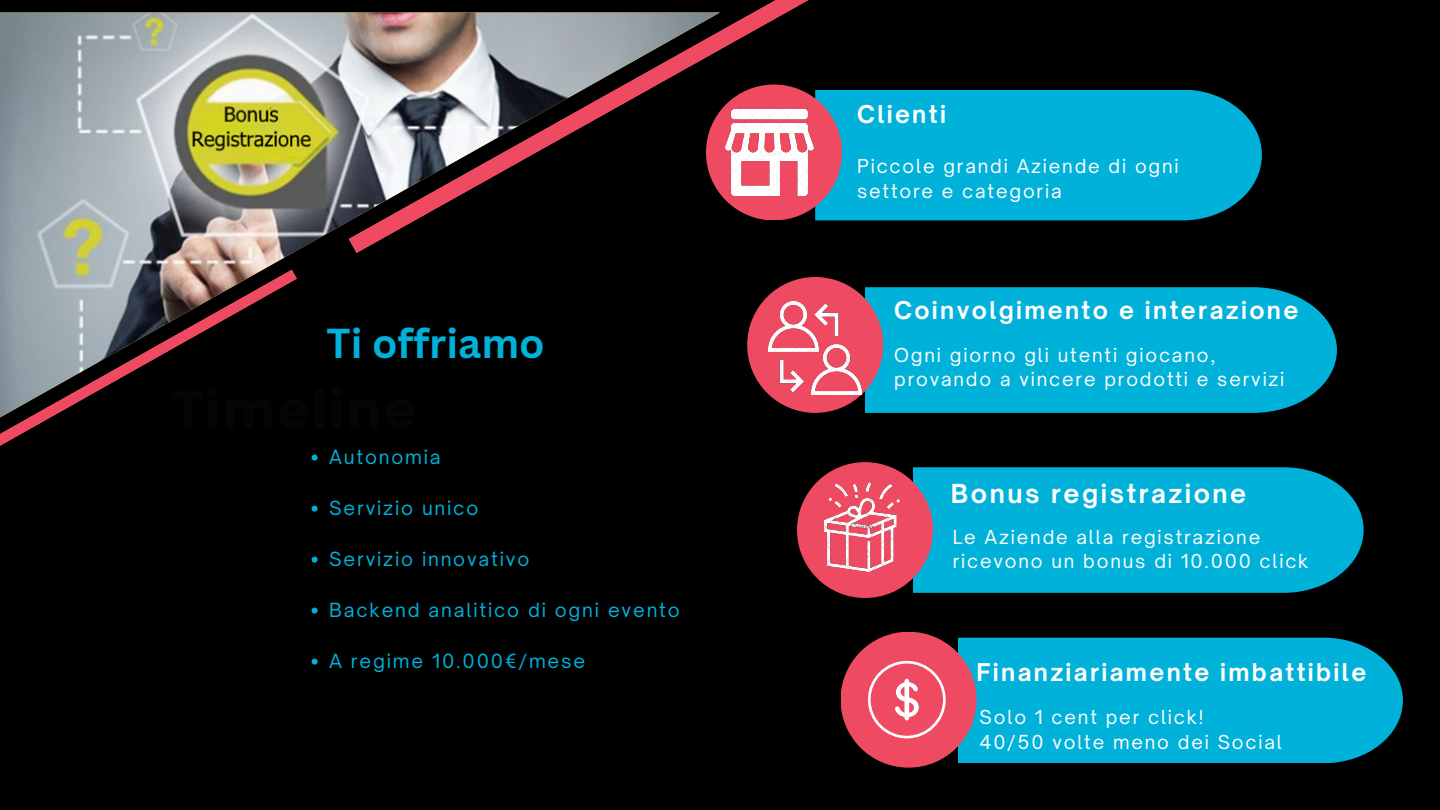
<style>
.page{position:relative;width:1440px;height:810px;background:#000}
.page>*{position:absolute;margin:0;border:0;box-sizing:border-box;transform-origin:0 0}
.t1{font:700 40.7px "Canva Sans";color:#00b1da}
.t2{font:700 25.1px "Open Sauce One";letter-spacing:.1em;color:#fff}
.t3{font:700 23.4px "Open Sauce One";letter-spacing:.1em;color:#fff}
.t4{font:18.7px "Open Sauce One";letter-spacing:.1em;color:#00b1da}
.t5{font:18.4px/24.8px "Open Sauce One";letter-spacing:.1em;color:#fff}
</style>
<div class="page">
<img style="left:0;top:12px;width:348px;height:447px">
<svg style="left:0;top:269px;width:297px;height:190px"></svg>
<svg style="left:348px;top:0;width:578px;height:253px"></svg>
<div style="left:815px;top:90px;width:447px;height:130px;background:#00b1da"></div>
<div style="left:865px;top:287px;width:472px;height:126px;background:#00b1da"></div>
<div style="left:747px;top:277px;width:136px;height:136px;background:#ee4b63;border-radius:50%"></div>
<div style="left:913px;top:467px;width:451px;height:126px;background:#00b1da"></div>
<div style="left:958px;top:638px;width:445px;height:125px;background:#00b1da"></div>
<img style="left:769px;top:302px;width:93px;height:93px">
<div style="left:706px;top:85px;width:136px;height:135px;background:#ee4b63;border-radius:50%"></div>
<div style="left:797px;top:462px;width:136px;height:136px;background:#ee4b63;border-radius:50%"></div>
<div style="left:841px;top:632px;width:135px;height:136px;background:#ee4b63;border-radius:50%"></div>
<img style="left:726px;top:110px;width:88px;height:85px">
<img style="left:824px;top:483px;width:75px;height:89px">
<div style="left:868px;top:661px;width:78px;height:77px;border:3px solid #fff;border-radius:50%"></div>
<svg style="left:895px;top:678px;width:24px;height:43px"></svg>
<svg style="left:312px;top:455px;width:6px;height:6px"></svg>
<svg style="left:312px;top:506px;width:6px;height:6px"></svg>
<svg style="left:312px;top:557px;width:6px;height:6px"></svg>
<svg style="left:312px;top:608px;width:6px;height:6px"></svg>
<svg style="left:312px;top:659px;width:6px;height:6px"></svg>
<p class="t1" style="left:327px;top:315px;width:220px">Ti offriamo</p>
<p class="t4" style="left:329px;top:445px;width:113px">Autonomia</p>
<p class="t4" style="left:329px;top:496px;width:151px">Servizio unico</p>
<p class="t4" style="left:329px;top:547px;width:202px">Servizio innovativo</p>
<p class="t4" style="left:329px;top:598px;width:352px">Backend analitico di ogni evento</p>
<p class="t4" style="left:329px;top:649px;width:258px">A regime 10.000€/mese</p>
<p class="t3" style="left:857px;top:100px;width:90px">Clienti</p>
<p class="t5" style="left:857px;top:153px;width:323px">Piccole grandi Aziende di ogni settore e categoria</p>
<p class="t3" style="left:894px;top:295px;width:406px">Coinvolgimento e interazione</p>
<p class="t5" style="left:894px;top:342px;width:392px">Ogni giorno gli utenti giocano, provando a vincere prodotti e servizi</p>
<p class="t2" style="left:951px;top:478px;width:297px">Bonus registrazione</p>
<p class="t5" style="left:953px;top:524px;width:357px">Le Aziende alla registrazione ricevono un bonus di 10.000 click</p>
<h2 class="t3" style="left:977px;top:658px;width:391px">Finanziariamente imbattibile</h2>
<p class="t5" style="left:980px;top:704px;width:225px">Solo 1 cent per click!</p>
<p class="t5" style="left:980px;top:729px;width:304px">40/50 volte meno dei Social</p>
</div>
